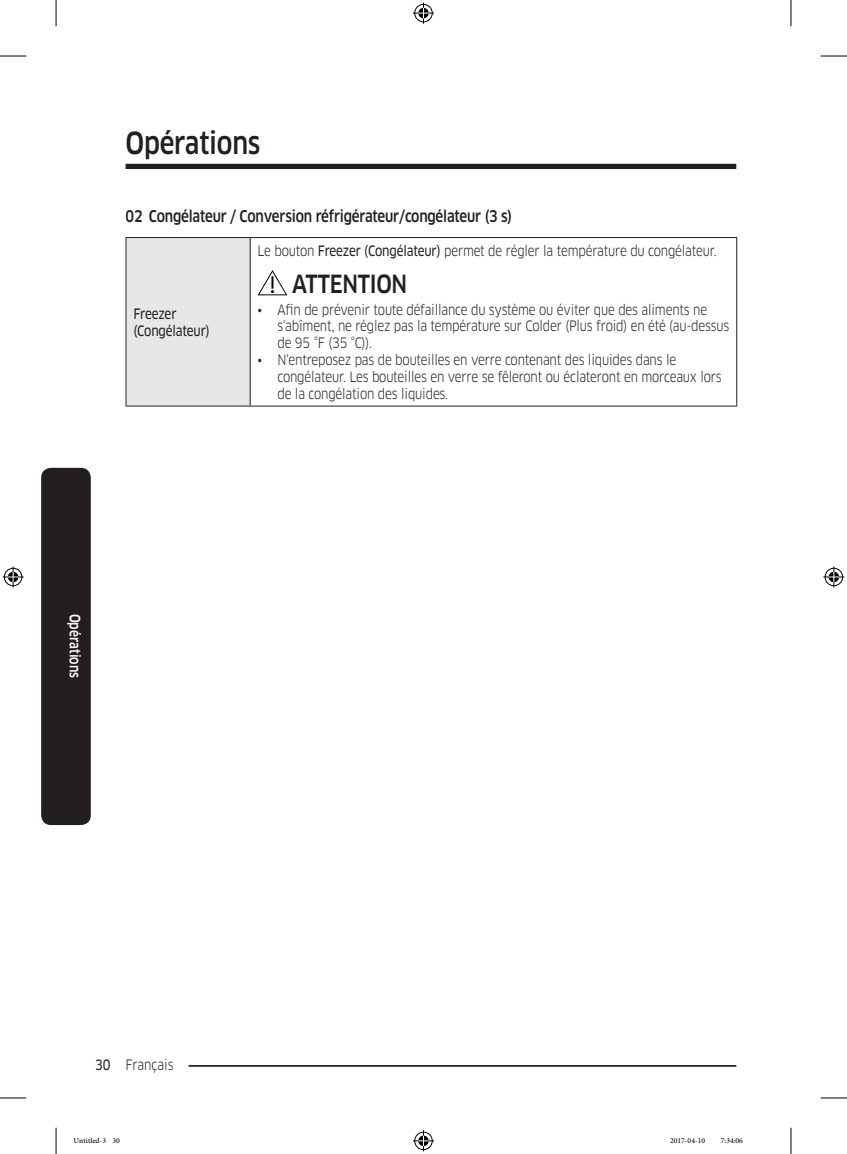
<style>
.page{position:relative;width:847px;height:1154px;background:#fff}
.page>*{position:absolute;margin:0;border:0;box-sizing:border-box;transform-origin:0 0}
.t1{font:500 29.75px "Samsung Clan Pro";letter-spacing:-.01em;color:#231f20;scale:.85 1}
.t2{font:500 24.5px "Samsung Clan Pro";letter-spacing:-.015em;color:#231f20;scale:.85 1}
.t3{font:500 15.75px "Samsung Clan Pro";letter-spacing:-.015em;color:#231f20;scale:.85 1}
.t4{font:14px/16.8px "Samsung Clan Pro";letter-spacing:-.015em;color:#231f20;scale:.85 1}
.t5{font:14px/16.8px "Samsung Clan Pro News";letter-spacing:-.015em;color:#231f20;scale:.85 1}
.t6{font:500 14px "Samsung Clan Pro";color:#fff;scale:.85 1}
.t7{font:10.5px "Adobe Arabic";color:#000}
.s1{font-family:"Samsung Clan Pro News"}
</style>
<div class="page">
<div style="left:125px;top:164px;width:611px;height:5px;background:#231f20"></div>
<hr style="left:125px;top:1065px;width:611px;height:2px;background:#231f20">
<div style="left:111px;top:1055px;width:78px;height:17px;background:#fff"></div>
<div style="left:41px;top:468px;width:50px;height:357px;background:#231f20;border-radius:10px"></div>
<div style="left:126px;top:238px;width:124px;height:168px;background:#e6e7e9"></div>
<hr style="left:125px;top:237px;width:125px;height:1px;background:#231f20">
<hr style="left:125px;top:238px;width:1px;height:168px;background:#231f20">
<hr style="left:250px;top:237px;width:486px;height:1px;background:#231f20">
<hr style="left:249px;top:238px;width:1px;height:168px;background:#231f20">
<hr style="left:736px;top:238px;width:1px;height:168px;background:#231f20">
<hr style="left:125px;top:406px;width:125px;height:1px;background:#231f20">
<hr style="left:250px;top:406px;width:486px;height:1px;background:#231f20">
<svg style="left:258px;top:270px;width:29px;height:25px"></svg>
<svg style="left:0;top:56px;width:26px;height:1px"></svg>
<svg style="left:820px;top:56px;width:26px;height:1px"></svg>
<svg style="left:0;top:1097px;width:26px;height:1px"></svg>
<svg style="left:820px;top:1097px;width:26px;height:1px"></svg>
<svg style="left:56px;top:0;width:1px;height:26px"></svg>
<svg style="left:56px;top:1128px;width:1px;height:26px"></svg>
<svg style="left:790px;top:0;width:1px;height:26px"></svg>
<svg style="left:790px;top:1128px;width:1px;height:26px"></svg>
<svg style="left:413px;top:3px;width:21px;height:21px"></svg>
<svg style="left:413px;top:1130px;width:21px;height:21px"></svg>
<svg style="left:3px;top:566px;width:21px;height:21px"></svg>
<svg style="left:823px;top:566px;width:21px;height:21px"></svg>
<h1 class="t1" style="left:125px;top:125px;width:160px">Opérations</h1>
<p class="t3" style="left:125px;top:207px;width:456px">02 Congélateur / Conversion réfrigérateur/congélateur (3 s)</p>
<p class="t5" style="left:133px;top:305px;width:91px">Freezer (Congélateur)</p>
<p class="t4" style="left:257px;top:242px;width:541px">Le bouton <span class="s1">Freezer (Congélateur)</span> permet de régler la température du congélateur.</p>
<h2 class="t2" style="left:292px;top:269px;width:137px">ATTENTION</h2>
<p class="t4" style="left:277px;top:301px;width:533px;text-indent:-20px">• Afin de prévenir toute défaillance du système ou éviter que des aliments ne s'abîment, ne réglez pas la température sur Colder (Plus froid) en été (au-dessus de 95 °F (35 °C)).</p>
<p class="t4" style="left:277px;top:351px;width:524px;text-indent:-20px">• N'entreposez pas de bouteilles en verre contenant des liquides dans le congélateur. Les bouteilles en verre se fêleront ou éclateront en morceaux lors de la congélation des liquides.</p>
<p class="t6" style="left:83px;top:613px;width:77px;rotate:90deg">Opérations</p>
<p class="t4" style="left:95px;top:1056px;width:94px"><span class="s1">30</span> Français</p>
<p class="t7" style="left:74px;top:1133px;width:48px">Untitled-3 30</p>
<p class="t7" style="left:669px;top:1133px;width:37px">2017-04-10</p>
<p class="t7" style="left:720px;top:1133px;width:24px">7:34:06</p>
</div>
